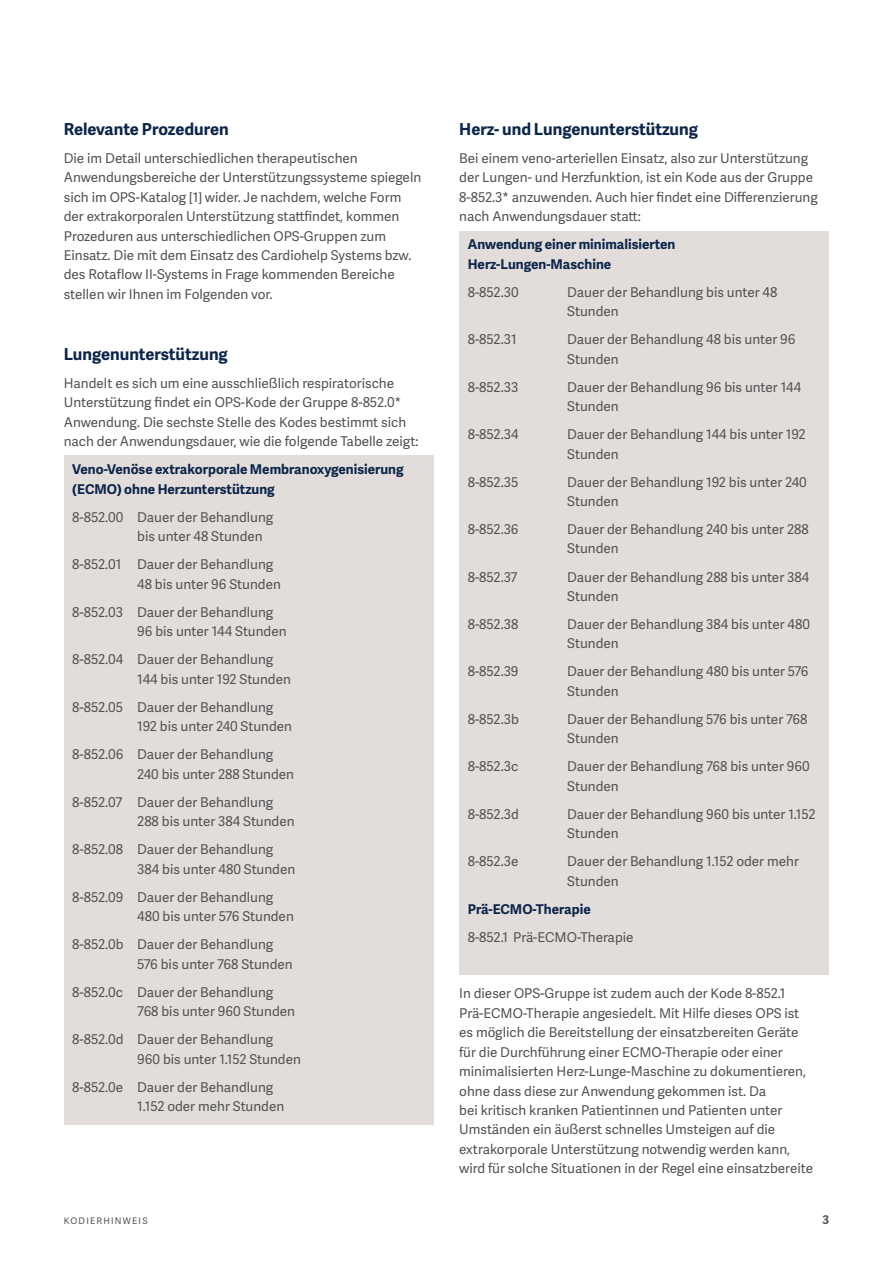
<style>
.page{position:relative;width:893px;height:1263px;background:#fff}
.page>*{position:absolute;margin:0;border:0;box-sizing:border-box;transform-origin:0 0}
.t1{font:700 16.5px "Adelle Sans";color:#0c254b}
.t2{font:13.5px/19.5px "Adelle Sans";color:#505353}
.t3{font:700 13.5px/19.5px "Adelle Sans";color:#0c254b}
.t4{font:700 12px "Adelle Sans";color:#505353}
.t5{font:9px "Adelle Sans";letter-spacing:.135em;color:#505353}
</style>
<div class="page">
<div style="left:459px;top:231px;width:370px;height:743px;background:#e2ddda"></div>
<div style="left:64px;top:455px;width:370px;height:670px;background:#e2ddda"></div>
<p class="t1" style="left:64px;top:117px;width:166px">Relevante Prozeduren</p>
<p class="t2" style="left:64px;top:148px;width:359px">Die im Detail unterschiedlichen therapeutischen Anwendungsbereiche der Unterstützungssysteme spiegeln sich im OPS-Katalog [1] wider. Je nachdem, welche Form der extrakorporalen Unterstützung stattfindet, kommen Prozeduren aus unterschiedlichen OPS-Gruppen zum Einsatz. Die mit dem Einsatz des Cardiohelp Systems bzw. des Rotaflow II-Systems in Frage kommenden Bereiche stellen wir Ihnen im Folgenden vor.</p>
<p class="t1" style="left:64px;top:342px;width:166px">Lungenunterstützung</p>
<p class="t2" style="left:64px;top:373px;width:356px">Handelt es sich um eine ausschließlich respiratorische Unterstützung findet ein OPS-Kode der Gruppe 8-852.0* Anwendung. Die sechste Stelle des Kodes bestimmt sich nach der Anwendungsdauer, wie die folgende Tabelle zeigt:</p>
<p class="t3" style="left:72px;top:459px;width:333px">Veno-Venöse extrakorporale Membranoxygenisierung (ECMO) ohne Herzunterstützung</p>
<p class="t2" style="left:137px;top:506px;width:138px;text-indent:-65px">8-852.00 Dauer der Behandlung bis unter 48 Stunden</p>
<p class="t2" style="left:137px;top:554px;width:145px;text-indent:-65px">8-852.01 Dauer der Behandlung<br>48 bis unter 96 Stunden</p>
<p class="t2" style="left:137px;top:601px;width:151px;text-indent:-65px">8-852.03 Dauer der Behandlung<br>96 bis unter 144 Stunden</p>
<p class="t2" style="left:137px;top:649px;width:155px;text-indent:-65px">8-852.04 Dauer der Behandlung<br>144 bis unter 192 Stunden</p>
<p class="t2" style="left:137px;top:696px;width:156px;text-indent:-65px">8-852.05 Dauer der Behandlung<br>192 bis unter 240 Stunden</p>
<p class="t2" style="left:137px;top:744px;width:158px;text-indent:-65px">8-852.06 Dauer der Behandlung<br>240 bis unter 288 Stunden</p>
<p class="t2" style="left:137px;top:791px;width:159px;text-indent:-65px">8-852.07 Dauer der Behandlung<br>288 bis unter 384 Stunden</p>
<p class="t2" style="left:137px;top:839px;width:160px;text-indent:-65px">8-852.08 Dauer der Behandlung<br>384 bis unter 480 Stunden</p>
<p class="t2" style="left:137px;top:886px;width:158px;text-indent:-65px">8-852.09 Dauer der Behandlung<br>480 bis unter 576 Stunden</p>
<p class="t2" style="left:137px;top:934px;width:157px;text-indent:-65px">8-852.0b Dauer der Behandlung<br>576 bis unter 768 Stunden</p>
<p class="t2" style="left:137px;top:981px;width:159px;text-indent:-65px">8-852.0c Dauer der Behandlung<br>768 bis unter 960 Stunden</p>
<p class="t2" style="left:137px;top:1029px;width:165px;text-indent:-65px">8-852.0d Dauer der Behandlung<br>960 bis unter 1.152 Stunden</p>
<p class="t2" style="left:137px;top:1076px;width:149px;text-indent:-65px">8-852.0e Dauer der Behandlung<br>1.152 oder mehr Stunden</p>
<p class="t1" style="left:459px;top:117px;width:240px">Herz- und Lungenunterstützung</p>
<p class="t2" style="left:459px;top:148px;width:360px">Bei einem veno-arteriellen Einsatz, also zur Unterstützung der Lungen- und Herzfunktion, ist ein Kode aus der Gruppe 8-852.3* anzuwenden. Auch hier findet eine Differenzierung nach Anwendungsdauer statt:</p>
<p class="t3" style="left:468px;top:234px;width:209px">Anwendung einer minimalisierten<br>Herz-Lungen-Maschine</p>
<p class="t2" style="left:468px;top:281px;width:52px">8-852.30</p>
<p class="t2" style="left:567px;top:281px;width:212px">Dauer der Behandlung bis unter 48<br>Stunden</p>
<p class="t2" style="left:468px;top:329px;width:50px">8-852.31</p>
<p class="t2" style="left:567px;top:329px;width:230px">Dauer der Behandlung 48 bis unter 96<br>Stunden</p>
<p class="t2" style="left:468px;top:376px;width:52px">8-852.33</p>
<p class="t2" style="left:567px;top:376px;width:235px">Dauer der Behandlung 96 bis unter 144<br>Stunden</p>
<p class="t2" style="left:468px;top:424px;width:52px">8-852.34</p>
<p class="t2" style="left:567px;top:424px;width:240px">Dauer der Behandlung 144 bis unter 192<br>Stunden</p>
<p class="t2" style="left:468px;top:471px;width:52px">8-852.35</p>
<p class="t2" style="left:567px;top:471px;width:241px">Dauer der Behandlung 192 bis unter 240<br>Stunden</p>
<p class="t2" style="left:468px;top:519px;width:52px">8-852.36</p>
<p class="t2" style="left:567px;top:519px;width:243px">Dauer der Behandlung 240 bis unter 288<br>Stunden</p>
<p class="t2" style="left:468px;top:566px;width:51px">8-852.37</p>
<p class="t2" style="left:567px;top:566px;width:243px">Dauer der Behandlung 288 bis unter 384<br>Stunden</p>
<p class="t2" style="left:468px;top:614px;width:52px">8-852.38</p>
<p class="t2" style="left:567px;top:614px;width:244px">Dauer der Behandlung 384 bis unter 480<br>Stunden</p>
<p class="t2" style="left:468px;top:661px;width:52px">8-852.39</p>
<p class="t2" style="left:567px;top:661px;width:243px">Dauer der Behandlung 480 bis unter 576<br>Stunden</p>
<p class="t2" style="left:468px;top:709px;width:53px">8-852.3b</p>
<p class="t2" style="left:567px;top:709px;width:242px">Dauer der Behandlung 576 bis unter 768<br>Stunden</p>
<p class="t2" style="left:468px;top:756px;width:52px">8-852.3c</p>
<p class="t2" style="left:567px;top:756px;width:244px">Dauer der Behandlung 768 bis unter 960<br>Stunden</p>
<p class="t2" style="left:468px;top:804px;width:53px">8-852.3d</p>
<p class="t2" style="left:567px;top:804px;width:250px">Dauer der Behandlung 960 bis unter 1.152<br>Stunden</p>
<p class="t2" style="left:468px;top:851px;width:52px">8-852.3e</p>
<p class="t2" style="left:567px;top:851px;width:233px">Dauer der Behandlung 1.152 oder mehr<br>Stunden</p>
<p class="t3" style="left:468px;top:899px;width:125px">Prä-ECMO-Therapie</p>
<p class="t2" style="left:468px;top:927px;width:167px">8-852.1 Prä-ECMO-Therapie</p>
<p class="t2" style="left:459px;top:983px;width:355px">In dieser OPS-Gruppe ist zudem auch der Kode 8-852.1<br>Prä-ECMO-Therapie angesiedelt. Mit Hilfe dieses OPS ist es möglich die Bereitstellung der einsatzbereiten Geräte für die Durchführung einer ECMO-Therapie oder einer minimalisierten Herz-Lunge-Maschine zu dokumentieren, ohne dass diese zur Anwendung gekommen ist. Da<br>bei kritisch kranken Patientinnen und Patienten unter Umständen ein äußerst schnelles Umsteigen auf die extrakorporale Unterstützung notwendig werden kann, wird für solche Situationen in der Regel eine einsatzbereite</p>
<p class="t5" style="left:64px;top:1215px;width:85px">KODIERHINWEIS</p>
<p class="t4" style="left:822px;top:1211px;width:8px">3</p>
</div>
